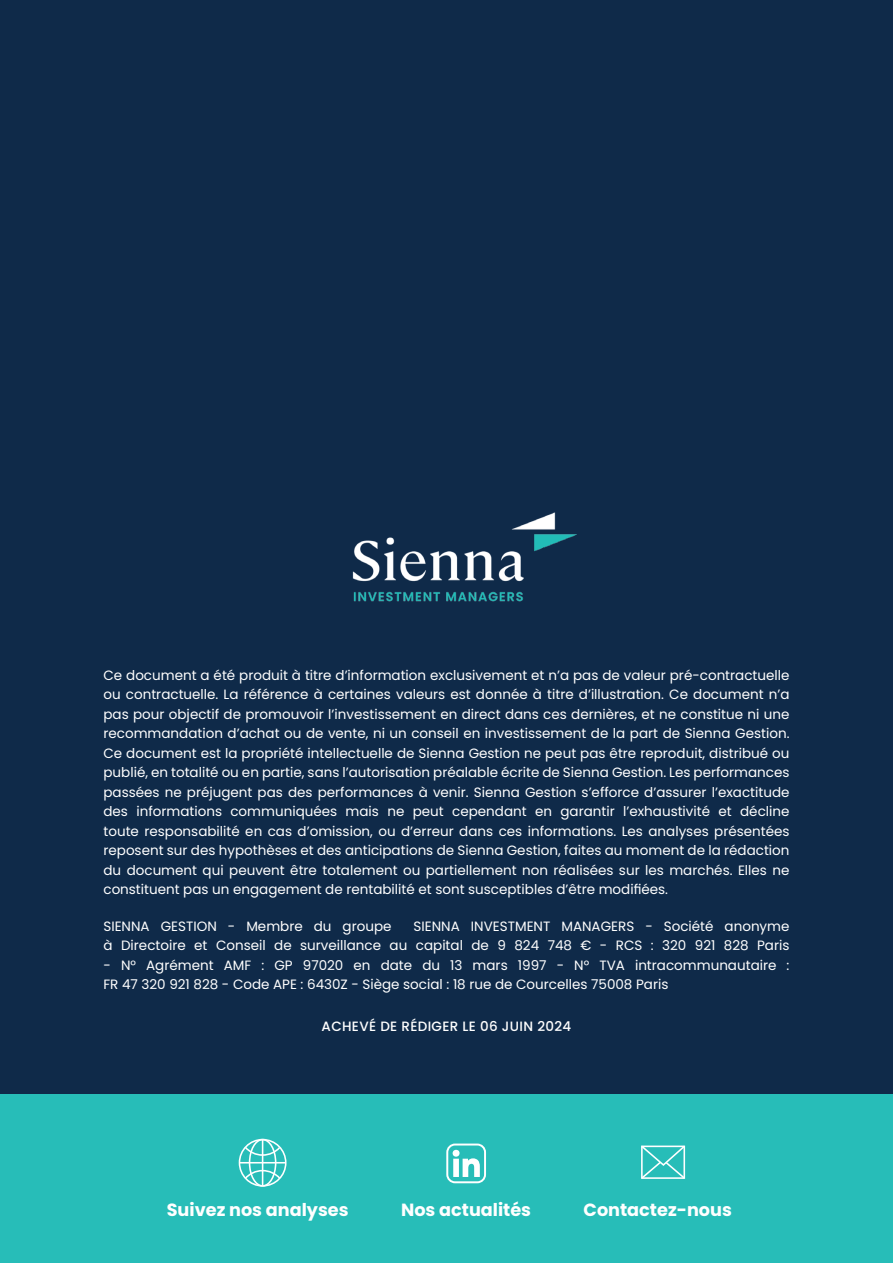
<style>
.page{position:relative;width:893px;height:1263px;background:#fff}
.page>*{position:absolute;margin:0;border:0;box-sizing:border-box;transform-origin:0 0}
.t1{font:700 17.7px "Poppins";color:#fff}
.t2{font:13.5px/19.5px "Poppins";color:#fff;text-align:justify}
.t3{font:500 13.5px "Poppins";letter-spacing:.025em;color:#fff}
</style>
<div class="page">
<div style="left:0;top:0;width:893px;height:1094px;background:#0f2a49"></div>
<div style="left:0;top:1094px;width:893px;height:169px;background:#27bdb8"></div>
<div style="left:446px;top:1143px;width:40px;height:40px;border:2px solid #fff;border-radius:8px"></div>
<svg style="left:453px;top:1150px;width:27px;height:27px"></svg>
<div style="left:239px;top:1139px;width:48px;height:48px;border:2px solid #fff;border-radius:50%"></div>
<svg style="left:243px;top:1145px;width:39px;height:11px"></svg>
<svg style="left:243px;top:1169px;width:39px;height:12px"></svg>
<div style="left:249px;top:1139px;width:27px;height:48px;border:2px solid #fff;border-radius:50%"></div>
<hr style="left:239px;top:1162px;width:46px;height:1px;background:#fff">
<hr style="left:262px;top:1139px;width:1px;height:47px;background:#fff">
<svg style="left:641px;top:1145px;width:45px;height:34px"></svg>
<img style="left:352px;top:512px;width:225px;height:90px">
<p class="t2" style="left:103px;top:665px;width:687px">Ce document a été produit à titre d’information exclusivement et n’a pas de valeur pré-contractuelle ou contractuelle. La référence à certaines valeurs est donnée à titre d’illustration. Ce document n’a pas pour objectif de promouvoir l’investissement en direct dans ces dernières, et ne constitue ni une recommandation d’achat ou de vente, ni un conseil en investissement de la part de Sienna Gestion.<br>Ce document est la propriété intellectuelle de Sienna Gestion ne peut pas être reproduit, distribué ou publié, en totalité ou en partie, sans l’autorisation préalable écrite de Sienna Gestion. Les performances passées ne préjugent pas des performances à venir. Sienna Gestion s’efforce d’assurer l’exactitude des informations communiquées mais ne peut cependant en garantir l’exhaustivité et décline toute responsabilité en cas d’omission, ou d’erreur dans ces informations. Les analyses présentées reposent sur des hypothèses et des anticipations de Sienna Gestion, faites au moment de la rédaction du document qui peuvent être totalement ou partiellement non réalisées sur les marchés. Elles ne constituent pas un engagement de rentabilité et sont susceptibles d’être modifiées.</p>
<p class="t2" style="left:103px;top:916px;width:290px">SIENNA GESTION - Membre du groupe</p>
<p class="t2" style="left:103px;top:916px;width:687px;text-align:right">SIENNA INVESTMENT MANAGERS - Société anonyme<br>à Directoire et Conseil de surveillance au capital de 9 824 748 € - RCS : 320 921 828 Paris</p>
<p class="t2" style="left:103px;top:955px;width:687px">- N° Agrément AMF : GP 97020 en date du 13 mars 1997 - N° TVA intracommunautaire :<br>FR 47 320 921 828 - Code APE : 6430Z - Siège social : 18 rue de Courcelles 75008 Paris</p>
<p class="t3" style="left:322px;top:1019px;width:251px">ACHEVÉ DE RÉDIGER LE 06 JUIN 2024</p>
<h1 class="t1" style="left:167px;top:1199px;width:183px">Suivez nos analyses</h1>
<h1 class="t1" style="left:401px;top:1199px;width:132px">Nos actualités</h1>
<h1 class="t1" style="left:584px;top:1199px;width:150px">Contactez-nous</h1>
</div>
